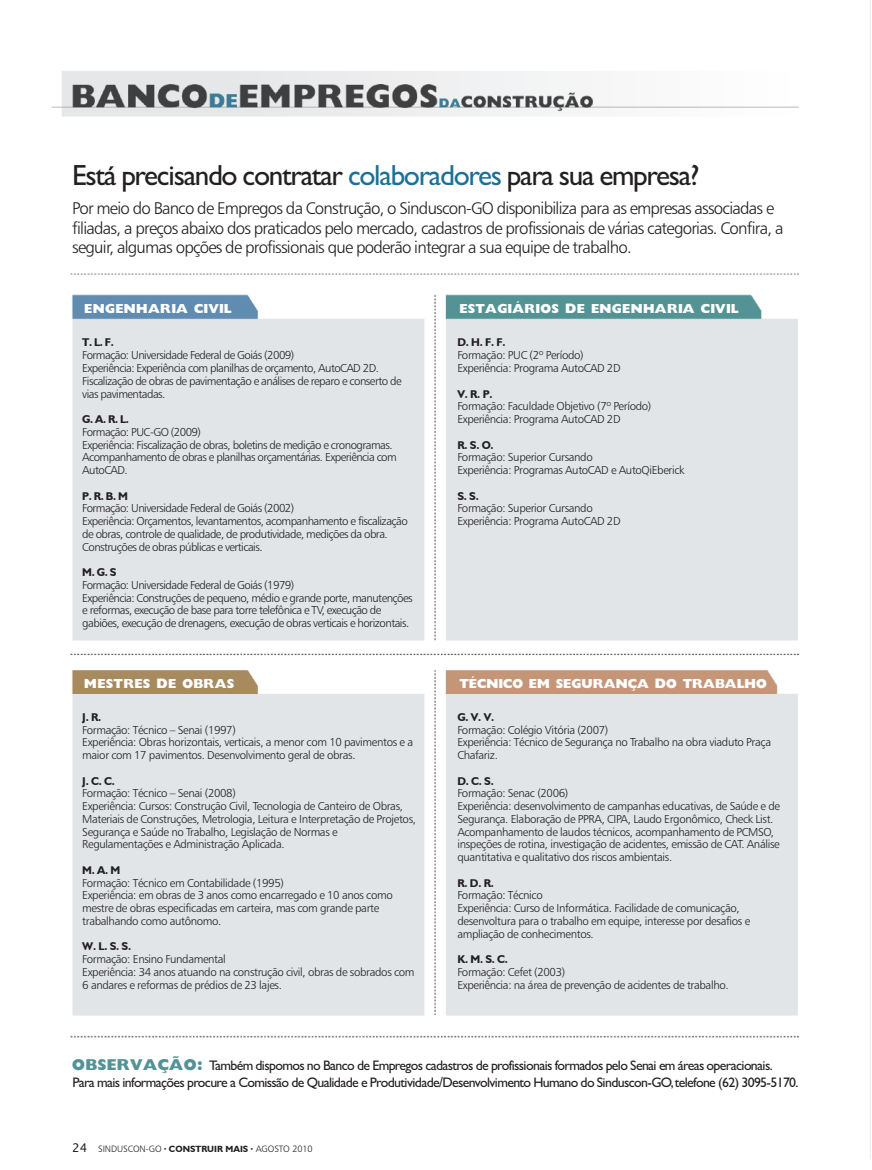
<style>
.page{position:relative;width:872px;height:1170px;background:#fff}
.page>*{position:absolute;margin:0;border:0;box-sizing:border-box;transform-origin:0 0}
.t1{font:28.5px "Gill Sans";letter-spacing:-.045em;color:#231f20}
.t2{font:16.5px/19.5px "Humanist 777 BT Light B";letter-spacing:-.045em;color:#231f20}
.t3{font:800 15px "Giligan";color:#fff}
.t4{font:13.5px/16.8px "Gill Sans";letter-spacing:-.045em;color:#231f20}
.t5{font:11.25px/12.8px "Humanist 777 BT Light B";letter-spacing:-.035em;color:#231f20}
.t6{font:700 11.25px "Humanist 521 BT";color:#231f20}
.t7{font:9px "Humanist 777 BT Light B";letter-spacing:-.01em;color:#231f20}
.s1{color:#1d7096}
.s2{font-family:"Giligan";font-weight:800;font-size:18px;color:#539396}
.s3{font-family:"Lucida Grande";font-size:12px}
.s4{font-family:"Humanist 521 BT";font-weight:700}
</style>
<div class="page">
<img style="left:51px;top:0;width:820px;height:1158px">
<h1 class="t1" style="left:72px;top:159px;width:629px">Está precisando contratar <span class="s1">colaboradores</span> para sua empresa?</h1>
<p class="t2" style="left:72px;top:199px;width:712px">Por meio do Banco de Empregos da construção, o Sinduscon-GO disponibiliza para as empresas associadas e filiadas, a preços abaixo dos praticados pelo mercado, cadastros de profissionais de várias categorias. confira, a seguir, algumas opções de profissionais que poderão integrar a sua equipe de trabalho.</p>
<h3 class="t3" style="left:84px;top:303px;width:149px">ENGENHARIA CIVIL</h3>
<p class="t6" style="left:82px;top:335px;width:33px">T. L. F.</p>
<p class="t5" style="left:82px;top:349px;width:321px">Formação: universidade Federal de Goiás (2009)<br>Experiência: Experiência com planilhas de orçamento, AutocAd 2d.<br>Fiscalização de obras de pavimentação e análises de reparo e conserto de vias pavimentadas.</p>
<p class="t6" style="left:82px;top:412px;width:48px">G. A. R. L.</p>
<p class="t5" style="left:82px;top:425px;width:316px">Formação: Puc-GO (2009)<br>Experiência: Fiscalização de obras, boletins de medição e cronogramas.<br>Acompanhamento de obras e planilhas orçamentárias. Experiência com AutocAd.</p>
<p class="t6" style="left:82px;top:488px;width:47px">P.R.B.M</p>
<p class="t5" style="left:82px;top:502px;width:327px">Formação: universidade Federal de Goiás (2002)<br>Experiência: Orçamentos, levantamentos, acompanhamento e fiscalização de obras, controle de qualidade, de produtividade, medições da obra. construções de obras públicas e verticais.</p>
<p class="t6" style="left:82px;top:565px;width:36px">M.G.S</p>
<p class="t5" style="left:82px;top:578px;width:332px">Formação: universidade Federal de Goiás (1979)<br>Experiência: construções de pequeno, médio e grande porte, manutenções e reformas, execução de base para torre telefônica e TV, execução de gabiões, execução de drenagens, execução de obras verticais e horizontais.</p>
<h3 class="t3" style="left:84px;top:677px;width:152px">MESTRES DE OBRAS</h3>
<p class="t6" style="left:82px;top:710px;width:20px">J. R.</p>
<p class="t5" style="left:82px;top:723px;width:332px">Formação: Técnico – Senai (1997)<br>Experiência: Obras horizontais, verticais, a menor com 10 pavimentos e a maior com 17 pavimentos. desenvolvimento geral de obras.</p>
<p class="t6" style="left:82px;top:773px;width:34px">J. C. C.</p>
<p class="t5" style="left:82px;top:787px;width:335px">Formação: Técnico – Senai (2008)<br>Experiência: cursos: construção civil, Tecnologia de canteiro de Obras, Materiais de construções, Metrologia, Leitura e interpretação de Projetos, Segurança e Saúde no Trabalho, Legislação de normas e Regulamentações e Administração Aplicada.</p>
<p class="t6" style="left:82px;top:863px;width:40px">M. A. M</p>
<p class="t5" style="left:82px;top:876px;width:312px">Formação: Técnico em contabilidade (1995)<br>Experiência: em obras de 3 anos como encarregado e 10 anos como mestre de obras especificadas em carteira, mas com grande parte trabalhando como autônomo.</p>
<p class="t6" style="left:82px;top:939px;width:50px">W. L. S. S.</p>
<p class="t5" style="left:82px;top:952px;width:334px">Formação: Ensino Fundamental<br>Experiência: 34 anos atuando na construção civil, obras de sobrados com<br>6 andares e reformas de prédios de 23 lajes.</p>
<h3 class="t3" style="left:459px;top:303px;width:281px">ESTAGIÁRIOS DE ENGENHARIA CIVIL</h3>
<p class="t6" style="left:457px;top:335px;width:50px">D. H. F. F.</p>
<p class="t5" style="left:457px;top:349px;width:165px">Formação: Puc (2º Período)<br>Experiência: Programa AutocAd 2d</p>
<p class="t6" style="left:457px;top:386px;width:37px">V. R. P.</p>
<p class="t5" style="left:457px;top:400px;width:195px">Formação: Faculdade Objetivo (7º Período)<br>Experiência: Programa AutocAd 2d</p>
<p class="t6" style="left:457px;top:437px;width:38px">R. S. O.</p>
<p class="t5" style="left:457px;top:451px;width:229px">Formação: Superior cursando<br>Experiência: Programas AutocAd e AutoQiEberick</p>
<p class="t6" style="left:457px;top:488px;width:23px">S. S.</p>
<p class="t5" style="left:457px;top:502px;width:165px">Formação: Superior cursando<br>Experiência: Programa AutocAd 2d</p>
<h3 class="t3" style="left:459px;top:677px;width:309px">TÉCNICO EM SEGURANÇA DO TRABALHO</h3>
<p class="t6" style="left:457px;top:710px;width:38px">G. V. V.</p>
<p class="t5" style="left:457px;top:723px;width:315px">Formação: colégio Vitória (2007)<br>Experiência: Técnico de Segurança no Trabalho na obra viaduto Praça chafariz.</p>
<p class="t6" style="left:457px;top:773px;width:38px">D. C. S.</p>
<p class="t5" style="left:457px;top:787px;width:324px">Formação: Senac (2006)<br>Experiência: desenvolvimento de campanhas educativas, de Saúde e de Segurança. Elaboração de PPRA, ciPA, Laudo Ergonômico, check List.<br>Acompanhamento de laudos técnicos, acompanhamento de PcMSO, inspeções de rotina, investigação de acidentes, emissão de cAT. Análise quantitativa e qualitativo dos riscos ambientais.</p>
<p class="t6" style="left:457px;top:875px;width:38px">R. D. R.</p>
<p class="t5" style="left:457px;top:889px;width:294px">Formação: Técnico<br>Experiência: curso de informática. Facilidade de comunicação, desenvoltura para o trabalho em equipe, interesse por desafios e ampliação de conhecimentos.</p>
<p class="t6" style="left:457px;top:952px;width:52px">K. M. S. C.</p>
<p class="t5" style="left:457px;top:965px;width:273px">Formação: cefet (2003)<br>Experiência: na área de prevenção de acidentes de trabalho.</p>
<p class="t4" style="left:72px;top:1056px;width:728px"><span class="s2">OBSERVAÇÃO:</span> Também dispomos no Banco de Empregos cadastros de profissionais formados pelo Senai em áreas operacionais.<br>Para mais informações procure a Comissão de Qualidade e Produtividade/Desenvolvimento Humano do Sinduscon-GO,telefone (62) 3095-5170.</p>
<p class="t7" style="left:72px;top:1143px;width:242px"><span class="s3">24</span> SinduScOn-GO ● <span class="s4">CONSTRUIR MAIS</span> ● AGOSTO 2010</p>
</div>
